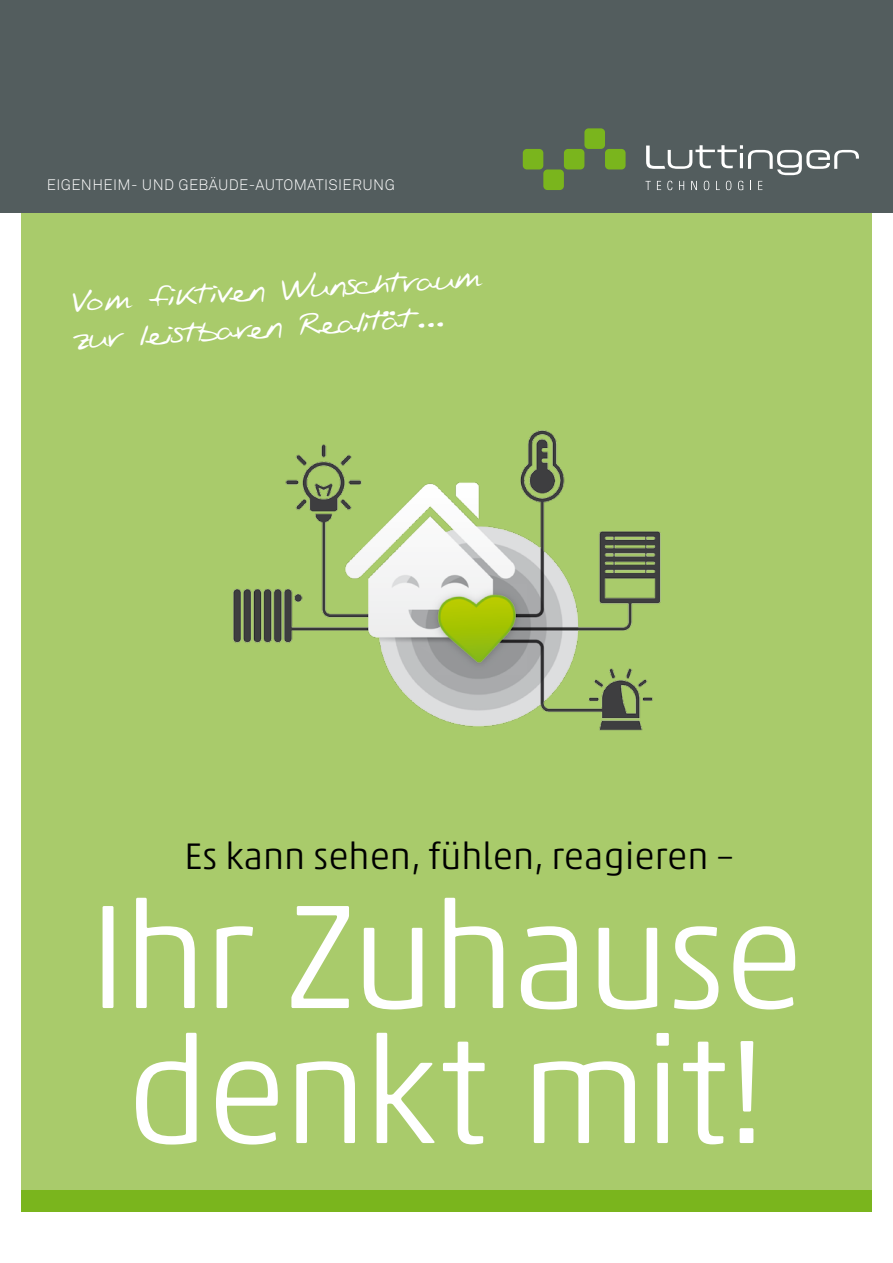
<style>
.page{position:relative;width:893px;height:1263px;background:#fff}
.page>*{position:absolute;margin:0;border:0;box-sizing:border-box;transform-origin:0 0}
.t1{font:300 150px/135px "Akko Pro";letter-spacing:-.025em;color:#fff}
.t2{font:300 37.5px "Akko Pro";color:#000}
.t3{font:33px/37.2px "Evans Hand";color:#fff}
.t4{font:15px "Akkurat Light Pro";letter-spacing:.025em;color:#fff}
</style>
<div class="page">
<div style="left:21px;top:170px;width:851px;height:1021px;background:#a9cb6b"></div>
<div style="left:21px;top:1191px;width:851px;height:21px;background:#7ab51d"></div>
<img style="left:233px;top:430px;width:428px;height:301px">
<div style="left:0;top:0;width:893px;height:213px;background:#535d5e"></div>
<div style="left:523px;top:149px;width:20px;height:20px;background:#7ab51d;border-radius:4px"></div>
<div style="left:543px;top:169px;width:21px;height:21px;background:#7ab51d;border-radius:4px"></div>
<div style="left:564px;top:149px;width:20px;height:20px;background:#7ab51d;border-radius:4px"></div>
<div style="left:584px;top:128px;width:21px;height:21px;background:#7ab51d;border-radius:4px"></div>
<div style="left:605px;top:149px;width:21px;height:20px;background:#7ab51d;border-radius:4px"></div>
<svg style="left:646px;top:145px;width:213px;height:30px"></svg>
<svg style="left:703px;top:181px;width:6px;height:9px"></svg>
<svg style="left:726px;top:181px;width:6px;height:9px"></svg>
<svg style="left:645px;top:181px;width:6px;height:9px"></svg>
<svg style="left:657px;top:181px;width:4px;height:9px"></svg>
<svg style="left:667px;top:181px;width:5px;height:9px"></svg>
<svg style="left:679px;top:181px;width:5px;height:9px"></svg>
<svg style="left:691px;top:181px;width:6px;height:9px"></svg>
<svg style="left:716px;top:181px;width:4px;height:9px"></svg>
<svg style="left:738px;top:181px;width:5px;height:9px"></svg>
<svg style="left:758px;top:181px;width:4px;height:9px"></svg>
<p class="t4" style="left:47px;top:176px;width:350px">EIGENHEIM- UND GEBÄUDE-AUTOMATISIERUNG</p>
<p class="t3" style="left:68px;top:286px;width:416px;rotate:-4deg">Vom fiktiven Wunschtraum zur leistbaren Realität…</p>
<p class="t2" style="left:184px;top:834px;width:551px">Es kann sehen, fühlen, reagieren –</p>
<h1 class="t1" style="left:89px;top:888px;width:717px">Ihr Zuhause denkt mit!</h1>
</div>
